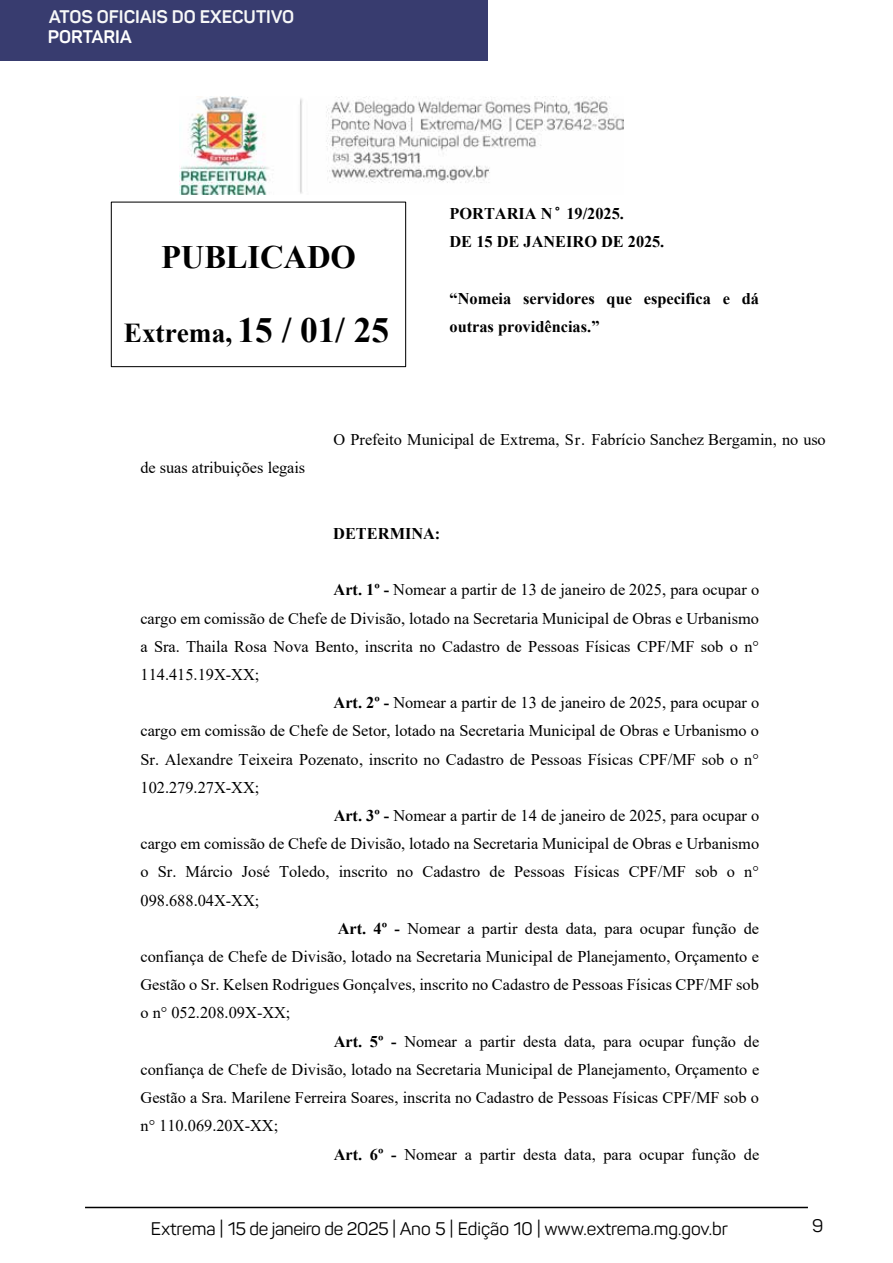
<style>
.page{position:relative;width:893px;height:1263px;background:#fff}
.page>*{position:absolute;margin:0;border:0;box-sizing:border-box;transform-origin:0 0}
.t1{font:700 32.7px "Times New Roman";letter-spacing:-.005em;color:#000}
.t2{font:700 27.3px "Times New Roman";color:#000}
.t3{font:18px "Panton";color:#000}
.t4{font:700 18px "Panton";color:#f7f8f8}
.t5{font:700 18px "Panton";color:#fff}
.t6{font:16.35px "Times New Roman";color:#000}
.t7{font:700 16.35px/28.3px "Times New Roman";color:#000}
.s1{font-size:35.55px}
.s2{font-family:"Trebuchet MS"}
.s3{font-weight:700}
</style>
<div class="page">
<hr style="left:85px;top:1207px;width:723px;height:1px;background:#000">
<div style="left:0;top:0;width:488px;height:61px;background:#383c6f"></div>
<img style="left:179px;top:97px;width:445px;height:98px">
<div style="left:111px;top:202px;width:295px;height:165px;border:1px solid #000"></div>
<p class="t4" style="left:49px;top:6px;width:247px">ATOS OFICIAIS DO EXECUTIVO</p>
<p class="t5" style="left:48px;top:26px;width:85px">PORTARIA</p>
<h1 class="t1" style="left:161px;top:233px;width:197px">PUBLICADO</h1>
<h2 class="t2" style="left:124px;top:314px;width:267px">Extrema, <span class="s1">15 / 01/ 25</span></h2>
<p class="t7" style="left:449px;top:199px;width:216px">PORTARIA N<span class="s2">°</span> 19/2025.<br>DE 15 DE JANEIRO DE 2025.</p>
<p class="t7" style="left:450px;top:284px;width:311px">“Nomeia servidores que especifica e dá outras providências.”</p>
<p class="t6" style="left:140px;top:456px;width:166px">de suas atribuições legais</p>
<p class="t6" style="left:334px;top:428px;width:493px">O Prefeito Municipal de Extrema, Sr. Fabrício Sanchez Bergamin, no uso</p>
<p class="t7" style="left:333px;top:519px;width:109px">DETERMINA:</p>
<p class="t6" style="left:334px;top:578px;width:427px"><span class="s3">Art. 1º -</span> Nomear a partir de 13 de janeiro de 2025, para ocupar o</p>
<p class="t6" style="left:140px;top:606px;width:620px">cargo em comissão de Chefe de Divisão, lotado na Secretaria Municipal de Obras e Urbanismo</p>
<p class="t6" style="left:140px;top:635px;width:620px">a Sra. Thaila Rosa Nova Bento, inscrita no Cadastro de Pessoas Físicas CPF/MF sob o n°</p>
<p class="t6" style="left:140px;top:663px;width:120px">114.415.19X-XX;</p>
<p class="t6" style="left:334px;top:691px;width:427px"><span class="s3">Art. 2º -</span> Nomear a partir de 13 de janeiro de 2025, para ocupar o</p>
<p class="t6" style="left:140px;top:719px;width:620px">cargo em comissão de Chefe de Setor, lotado na Secretaria Municipal de Obras e Urbanismo o</p>
<p class="t6" style="left:140px;top:747px;width:620px">Sr. Alexandre Teixeira Pozenato, inscrito no Cadastro de Pessoas Físicas CPF/MF sob o n°</p>
<p class="t6" style="left:140px;top:776px;width:120px">102.279.27X-XX;</p>
<p class="t6" style="left:334px;top:804px;width:427px"><span class="s3">Art. 3º -</span> Nomear a partir de 14 de janeiro de 2025, para ocupar o</p>
<p class="t6" style="left:140px;top:832px;width:620px">cargo em comissão de Chefe de Divisão, lotado na Secretaria Municipal de Obras e Urbanismo</p>
<p class="t6" style="left:140px;top:860px;width:620px">o Sr. Márcio José Toledo, inscrito no Cadastro de Pessoas Físicas CPF/MF sob o n°</p>
<p class="t6" style="left:141px;top:889px;width:120px">098.688.04X-XX;</p>
<p class="t6" style="left:338px;top:917px;width:423px"><span class="s3">Art. 4º -</span> Nomear a partir desta data, para ocupar função de</p>
<p class="t6" style="left:141px;top:945px;width:620px">confiança de Chefe de Divisão, lotado na Secretaria Municipal de Planejamento, Orçamento e</p>
<p class="t6" style="left:141px;top:973px;width:620px">Gestão o Sr. Kelsen Rodrigues Gonçalves, inscrito no Cadastro de Pessoas Físicas CPF/MF sob</p>
<p class="t6" style="left:141px;top:1001px;width:151px">o n° 052.208.09X-XX;</p>
<p class="t6" style="left:334px;top:1030px;width:427px"><span class="s3">Art. 5º -</span> Nomear a partir desta data, para ocupar função de</p>
<p class="t6" style="left:141px;top:1058px;width:620px">confiança de Chefe de Divisão, lotado na Secretaria Municipal de Planejamento, Orçamento e</p>
<p class="t6" style="left:141px;top:1086px;width:620px">Gestão a Sra. Marilene Ferreira Soares, inscrita no Cadastro de Pessoas Físicas CPF/MF sob o</p>
<p class="t6" style="left:141px;top:1114px;width:139px">n° 110.069.20X-XX;</p>
<p class="t6" style="left:334px;top:1142px;width:427px"><span class="s3">Art. 6º -</span> Nomear a partir desta data, para ocupar função de</p>
<p class="t3" style="left:151px;top:1218px;width:579px">Extrema | 15 de janeiro de 2025 | Ano 5 | Edição 10 | www.extrema.mg.gov.br</p>
<p class="t3" style="left:812px;top:1215px;width:13px">9</p>
</div>
